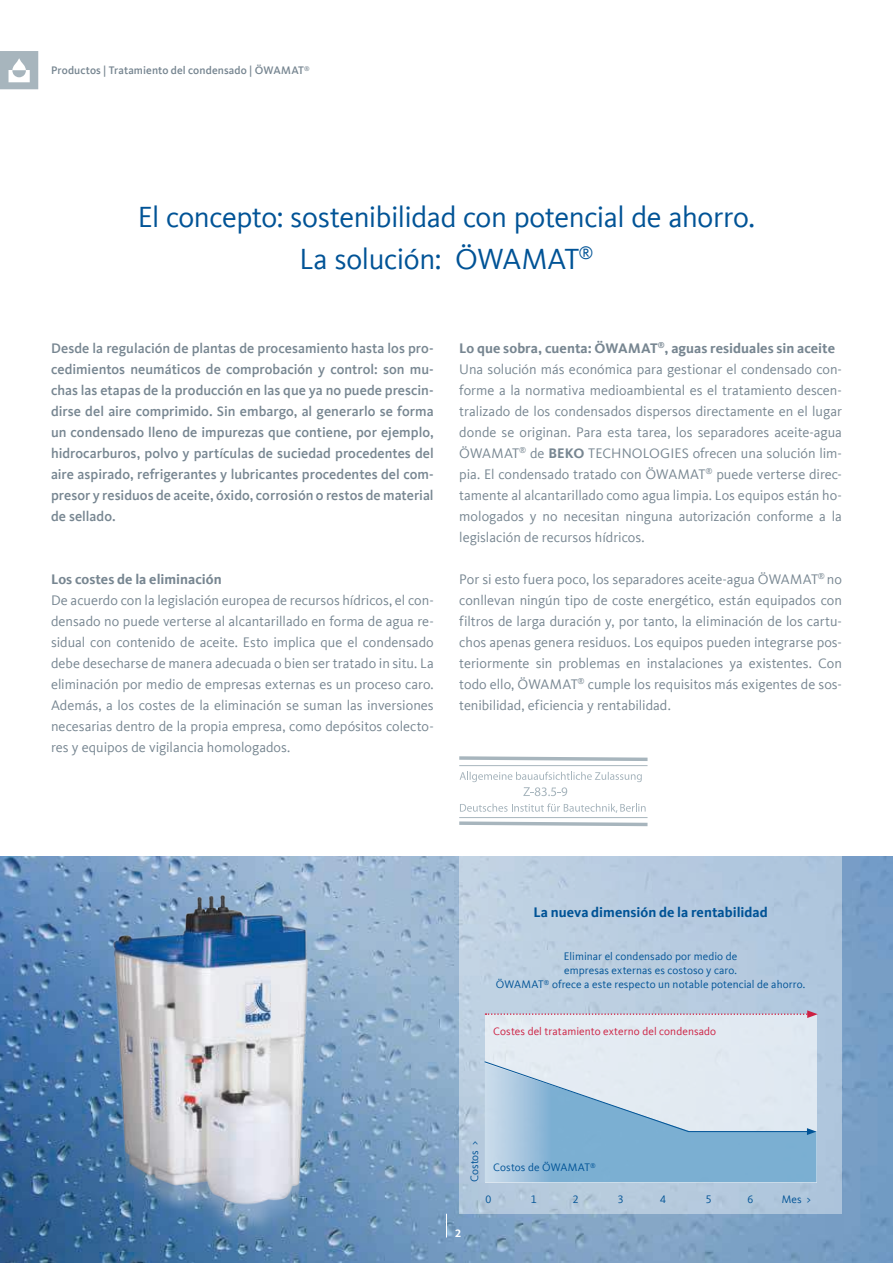
<style>
.page{position:relative;width:893px;height:1263px;background:#fff}
.page>*{position:absolute;margin:0;border:0;box-sizing:border-box;transform-origin:0 0}
.t1{font:30px/42px "Kievit Offc Pro";letter-spacing:-.015em;color:#005396;text-align:center}
.t2{font:14.25px/21px "Kievit Offc Pro";color:#778691;text-align:justify}
.t3{font:500 14.25px/21px "Kievit Offc Pro";color:#778691;text-align:justify}
.t4{font:700 14.25px "Kievit Offc Pro";letter-spacing:.005em;color:#005396}
.t5{font:700 14.25px "Kievit Offc Pro";letter-spacing:.005em;color:#778691}
.t6{font:11.25px/14.2px "Kievit Offc Pro";letter-spacing:.01em;color:#005396;text-align:center}
.t7{font:500 11.25px "Kievit Offc Pro";letter-spacing:.01em;color:#778691}
.t8{font:11.25px "Kievit Offc Pro";letter-spacing:.01em;color:#cd2042}
.t9{font:700 11.25px "Kievit Offc Pro";color:#fff}
.s1{font-weight:700}
</style>
<div class="page">
<img style="left:0;top:857px;width:893px;height:406px">
<img style="left:98px;top:881px;width:226px;height:382px">
<svg style="left:0;top:51px;width:38px;height:38px"></svg>
<svg style="left:460px;top:772px;width:182px;height:24px"></svg>
<svg style="left:460px;top:803px;width:186px;height:10px"></svg>
<svg style="left:459px;top:756px;width:189px;height:5px"></svg>
<hr style="left:459px;top:765px;width:188px;height:1px;background:#a7b5bd">
<hr style="left:459px;top:817px;width:188px;height:1px;background:#a7b5bd">
<svg style="left:459px;top:821px;width:189px;height:6px"></svg>
<svg style="left:446px;top:1214px;width:1px;height:23px"></svg>
<svg style="left:459px;top:856px;width:383px;height:358px;background:#b6cbdf"></svg>
<div style="left:485px;top:1014px;width:331px;height:168px;background:#e3ebf2"></div>
<svg style="left:485px;top:1010px;width:333px;height:8px"></svg>
<svg style="left:484px;top:1061px;width:332px;height:121px"></svg>
<p class="t7" style="left:51px;top:64px;width:260px">Productos | Tratamiento del condensado | ÖWAMAT<sup>®</sup></p>
<h1 class="t1" style="left:138px;top:195px;width:619px">El concepto: sostenibilidad con potencial de ahorro.<br>La solución: ÖWAMAT<sup>®</sup></h1>
<p class="t3" style="left:51px;top:337px;width:384px">Desde la regulación de plantas de procesamiento hasta los pro&shy;cedimientos neumáticos de comprobación y control: son mu&shy;chas las etapas de la producción en las que ya no puede prescin&shy;dirse del aire comprimido. Sin embargo, al generarlo se forma un condensado lleno de impurezas que contiene, por ejemplo, hidrocarburos, polvo y partículas de suciedad procedentes del aire aspirado, refrigerantes y lubricantes procedentes del com&shy;presor y residuos de aceite, óxido, corrosión o restos de material de sellado.</p>
<p class="t5" style="left:51px;top:570px;width:172px">Los costes de la eliminación</p>
<p class="t2" style="left:51px;top:589px;width:384px">De acuerdo con la legislación europea de recursos hídricos, el con&shy;densado no puede verterse al alcantarillado en forma de agua re&shy;sidual con contenido de aceite. Esto implica que el condensado debe desecharse de manera adecuada o bien ser tratado in situ. La eliminación por medio de empresas externas es un proceso caro.<br>Además, a los costes de la eliminación se suman las inversiones necesarias dentro de la propia empresa, como depósitos colecto&shy;res y equipos de vigilancia homologados.</p>
<p class="t2" style="left:459px;top:337px;width:384px;text-align:left"><span class="s1">Lo que sobra, cuenta: ÖWAMAT</span><sup>®</sup><span class="s1">, aguas residuales sin aceite </span>Una solución más económica para gestionar el condensado con&shy;forme a la normativa medioambiental es el tratamiento descen&shy;tralizado de los condensados dispersos directamente en el lugar donde se originan. Para esta tarea, los separadores aceite-agua ÖWAMAT<sup>®</sup> de <span class="s1">BEKO</span> TECHNOLOGIES ofrecen una solución lim&shy;pia. El condensado tratado con ÖWAMAT<sup>®</sup> puede verterse direc&shy;tamente al alcantarillado como agua limpia. Los equipos están ho&shy;mologados y no necesitan ninguna autorización conforme a la legislación de recursos hídricos.</p>
<p class="t2" style="left:459px;top:568px;width:384px">Por si esto fuera poco, los separadores aceite-agua ÖWAMAT<sup>®</sup> no conllevan ningún tipo de coste energético, están equipados con filtros de larga duración y, por tanto, la eliminación de los cartu&shy;chos apenas genera residuos. Los equipos pueden integrarse pos&shy;teriormente sin problemas en instalaciones ya existentes. Con todo ello, ÖWAMAT<sup>®</sup> cumple los requisitos más exigentes de sos&shy;tenibilidad, eficiencia y rentabilidad.</p>
<p class="t4" style="left:533px;top:904px;width:236px">La nueva dimensión de la rentabilidad</p>
<p class="t6" style="left:496px;top:949px;width:311px">Eliminar el condensado por medio de<br>empresas externas es costoso y caro.<br>ÖWAMAT<sup>®</sup> ofrece a este respecto un notable potencial de ahorro.</p>
<p class="t8" style="left:493px;top:1025px;width:224px">Costes del tratamiento externo del condensado</p>
<p class="t6" style="left:467px;top:1182px;width:43px;rotate:-90deg">Costos &gt;</p>
<p class="t6" style="left:493px;top:1160px;width:104px">Costos de ÖWAMAT<sup>®</sup></p>
<p class="t6" style="left:485px;top:1192px;width:7px">0</p>
<p class="t6" style="left:531px;top:1192px;width:7px">1</p>
<p class="t6" style="left:573px;top:1192px;width:7px">2</p>
<p class="t6" style="left:618px;top:1192px;width:7px">3</p>
<p class="t6" style="left:660px;top:1192px;width:7px">4</p>
<p class="t6" style="left:706px;top:1192px;width:7px">5</p>
<p class="t6" style="left:748px;top:1192px;width:7px">6</p>
<p class="t9" style="left:455px;top:1227px;width:8px">2</p>
<p class="t6" style="left:782px;top:1192px;width:31px">Mes &gt;</p>
</div>
